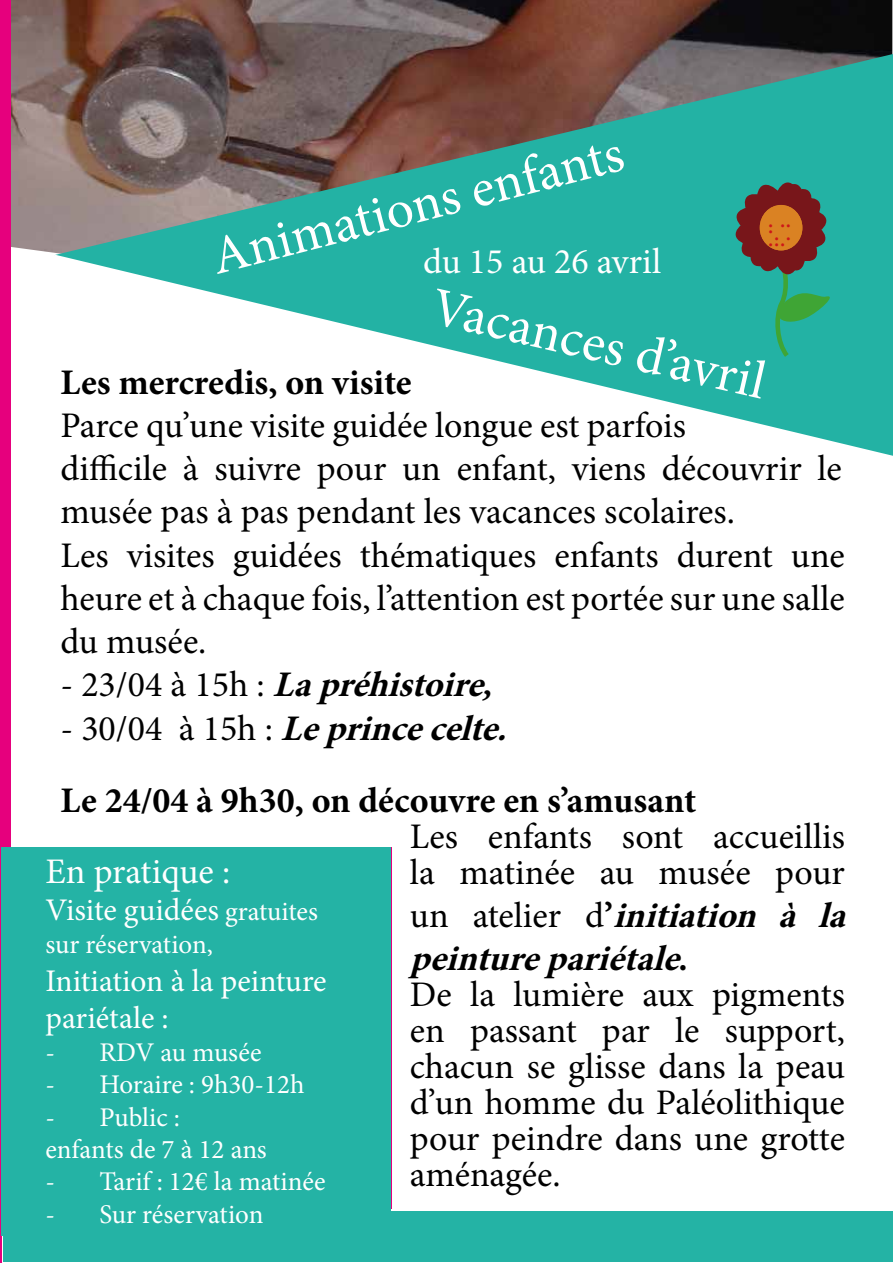
<style>
.page{position:relative;width:893px;height:1263px;background:#fff}
.page>*{position:absolute;margin:0;border:0;box-sizing:border-box;transform-origin:0 0}
.t1{font:54px "Minion Pro";color:#fff}
.t2{font:36px/36px "Minion Pro";letter-spacing:.005em;color:#000}
.t3{font:700 36px/72px "Minion Pro";color:#000}
.t4{font:italic 700 36px/43.2px "Minion Pro";color:#000}
.t5{font:36px "Minion Pro";color:#fff}
.t6{font:31.5px/37.8px "Minion Pro";letter-spacing:-.005em;color:#fff}
.t7{font:27px/32.4px "Minion Pro";color:#fff}
.t8{font:25.95px "Minion Pro";color:#cd1719}
.s1{font-weight:400;font-style:normal}
.s2{font-weight:400}
.s3{font-style:italic}
.s4{font-style:normal}
.s5{font-size:27px}
</style>
<div class="page">
<hr style="left:0;top:1209px;width:2px;height:53px;background:#e6007d">
<img style="left:11px;top:0;width:881px;height:253px">
<svg style="left:54px;top:54px;width:839px;height:402px"></svg>
<div style="left:0;top:0;width:11px;height:944px;background:#e6007d"></div>
<div style="left:3px;top:1211px;width:890px;height:50px;background:#24b3a5"></div>
<svg style="left:734px;top:181px;width:105px;height:181px;background:#488770"></svg>
<div style="left:2px;top:847px;width:389px;height:388px;background:#24b3a5"></div>
<h1 class="t1" style="left:203px;top:221px;width:427px;rotate:-14deg">Animations enfants</h1>
<h1 class="t1" style="left:441px;top:270px;width:354px;rotate:13deg">Vacances d’avril</h1>
<p class="t8" style="left:768px;top:201px;width:25px">. ..</p>
<p class="t8" style="left:768px;top:214px;width:25px">.. .</p>
<p class="t8" style="left:768px;top:220px;width:19px">...</p>
<p class="t5" style="left:423px;top:237px;width:240px">du 15 au 26 avril</p>
<p class="t3" style="left:60px;top:346px;width:353px">Les mercredis, on visite</p>
<p class="t2" style="left:60px;top:404px;width:786px;line-height:43.2px">Parce qu’une visite guidée longue est parfois<br>difficile à suivre pour un enfant, viens découvrir le musée pas à pas pendant les vacances scolaires.<br>Les visites guidées thématiques enfants durent une heure et à chaque fois, l’attention est portée sur une salle du musée.</p>
<p class="t4" style="left:60px;top:663px;width:446px"><span class="s1">- 2 3 / 0 4 à 1 5 h :</span> Lapréhistoire,</p>
<p class="t3" style="left:60px;top:691px;width:637px"><span class="s2">- 3 0 / 0 4 à 1 5 h :</span> <span class="s3">Leprincecelte.<br></span>Le 24/04 à 9h30, on découvre en s’amusant</p>
<p class="t2" style="left:410px;top:818px;width:437px">Les enfants sont accueillis la matinée au musée pour</p>
<p class="t4" style="left:410px;top:893px;width:450px"><span class="s1">u n a t e l i e r d</span> <span class="s4">’</span> initiation à la peinturepariétale<span class="s4">.</span></p>
<p class="t2" style="left:410px;top:977px;width:437px;text-align:justify">De la lumière aux pigments en passant par le support, chacun se glisse dans la peau d’un homme du Paléolithique pour peindre dans une grotte aménagée.</p>
<p class="t5" style="left:45px;top:847px;width:186px">En pratique :</p>
<p class="t6" style="left:45px;top:892px;width:274px">Visite guidées <span class="s5">gratuites</span></p>
<p class="t7" style="left:45px;top:928px;width:169px">sur réservation,</p>
<p class="t6" style="left:45px;top:962px;width:283px">Initiation à la peinture pariétale :</p>
<p class="t7" style="left:45px;top:1036px;width:218px">- RDV au musée</p>
<p class="t7" style="left:45px;top:1068px;width:261px">- Horaire : 9h30-12h</p>
<p class="t7" style="left:45px;top:1101px;width:223px">- Public :<br>enfants de 7 à 12 ans</p>
<p class="t7" style="left:45px;top:1166px;width:282px">- Tarif : 12€ la matinée</p>
<p class="t7" style="left:45px;top:1198px;width:220px">- Sur réservation</p>
</div>
